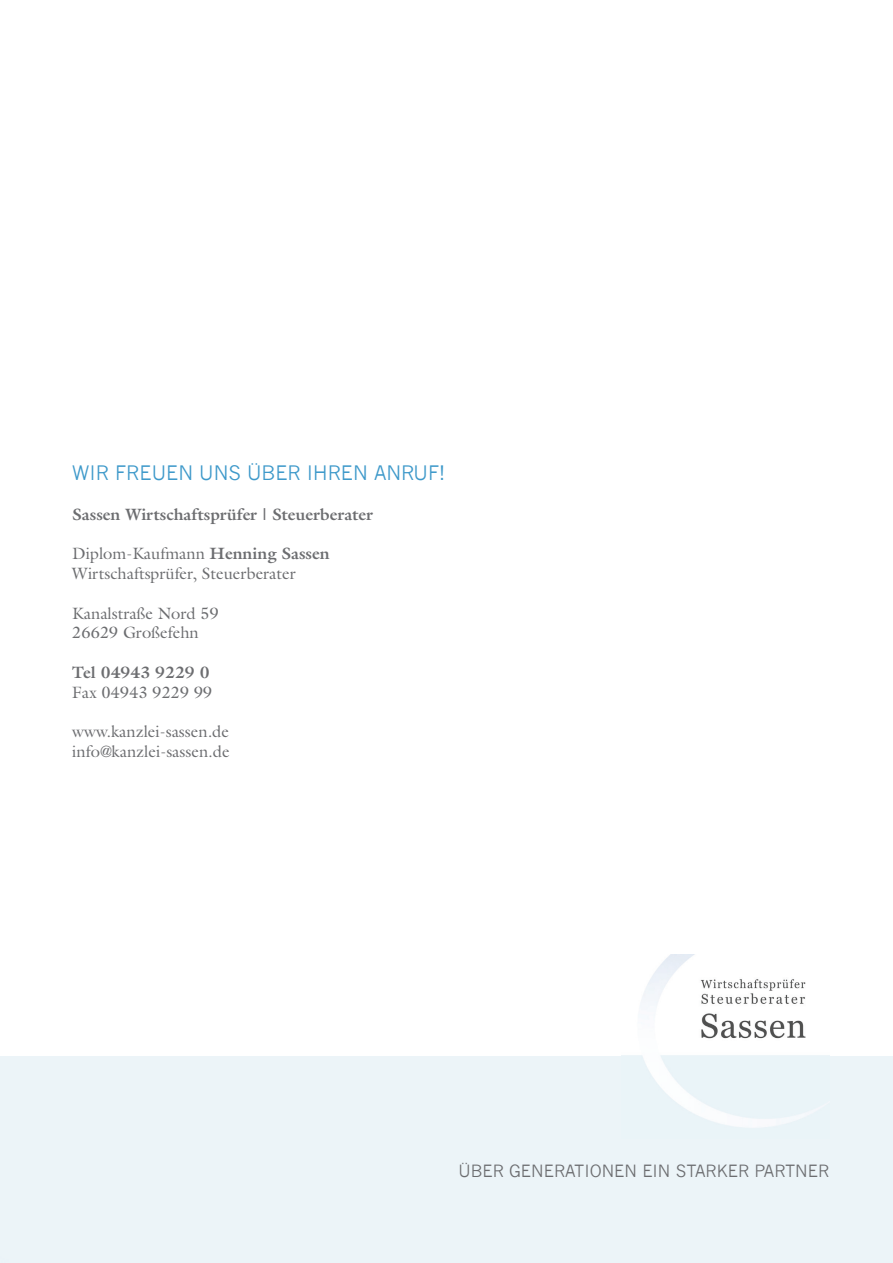
<style>
.page{position:relative;width:893px;height:1263px;background:#fff}
.page>*{position:absolute;margin:0;border:0;box-sizing:border-box;transform-origin:0 0}
.t1{font:19.5px "News Gothic";color:#3e99ca}
.t2{font:16.5px/19.8px "Galliard";color:#6c6d70}
.t3{font:700 16.5px "Galliard";color:#6c6d70}
.t4{font:16.5px "News Gothic";color:#6c6d70}
.s1{font-weight:700}
</style>
<div class="page">
<img style="left:621px;top:955px;width:208px;height:183px">
<p class="t1" style="left:72px;top:462px;width:375px">WIR FREUEN UNS ÜBER I HREN ANRUF!</p>
<p class="t3" style="left:72px;top:503px;width:302px">Sassen Wirtschaftsprüfer | Steuerberater</p>
<p class="t2" style="left:72px;top:543px;width:259px">Diplom-Kaufmann <span class="s1">Henning Sassen<br></span>Wirtschaftsprüfer, Steuerberater</p>
<p class="t2" style="left:72px;top:603px;width:148px">Kanalstraße Nord 59<br>26629 Großefehn</p>
<p class="t3" style="left:72px;top:662px;width:139px">Tel 04943 9229 0</p>
<p class="t2" style="left:72px;top:682px;width:142px">Fax 04943 9229 99</p>
<p class="t2" style="left:72px;top:722px;width:159px">www.kanzlei-sassen.de info@kanzlei-sassen.de</p>
<p class="t4" style="left:459px;top:1162px;width:372px">ÜBER GENERATIONEN EIN STARKER PARTNER</p>
</div>
